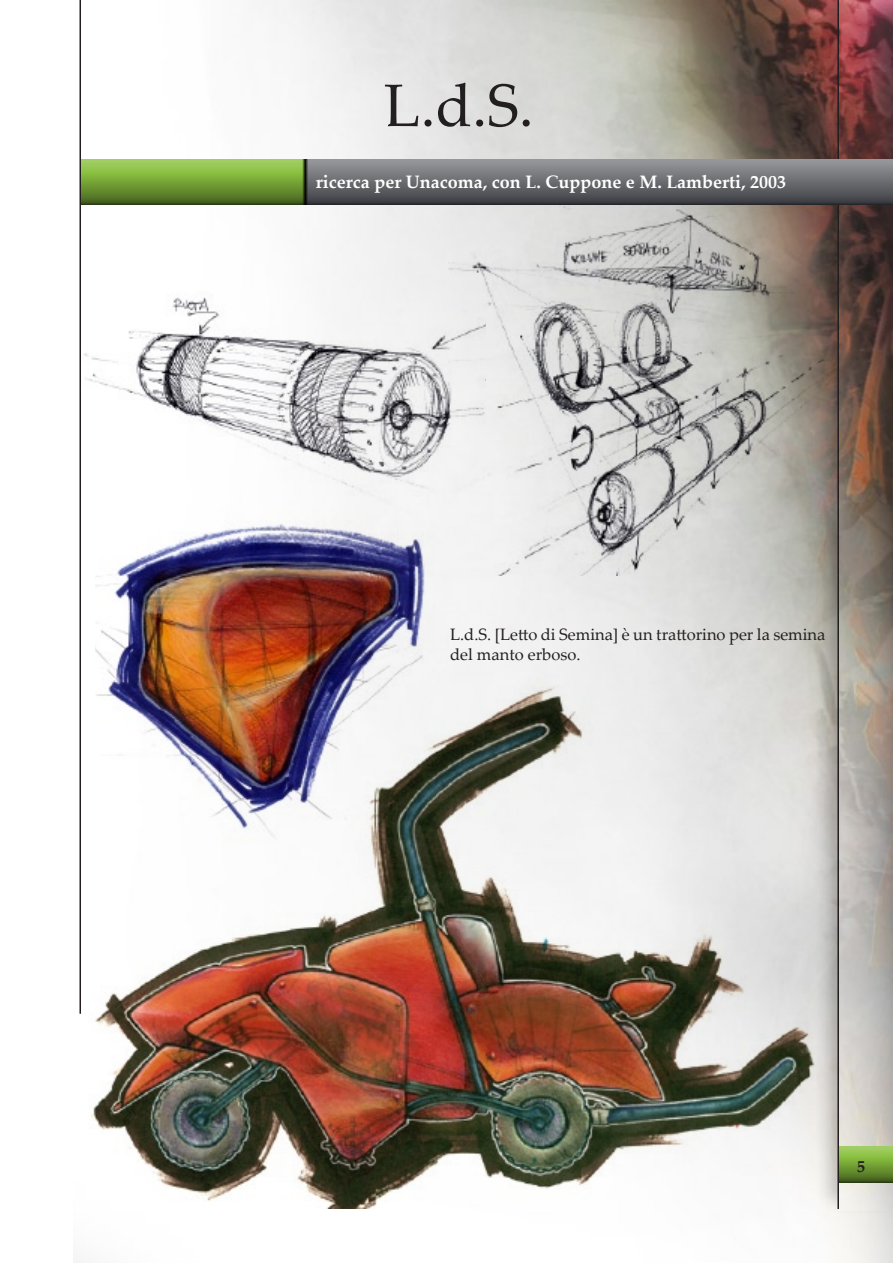
<style>
.page{position:relative;width:893px;height:1263px;background:#fff}
.page>*{position:absolute;margin:0;border:0;box-sizing:border-box;transform-origin:0 0}
.t1{font:60px "Palatino Linotype";color:#231f20}
.t2{font:700 18px "Palatino Linotype";color:#fff}
.t3{font:16.5px/19.8px "Palatino Linotype";color:#231f20}
.t4{font:700 16.5px "Palatino Linotype";color:#231f20}
</style>
<div class="page">
<img style="left:73px;top:0;width:820px;height:1263px">
<div style="left:812px;top:0;width:81px;height:1213px;background:#231f20;opacity:.26"></div>
<img style="left:838px;top:0;width:55px;height:1211px">
<img style="left:88px;top:603px;width:742px;height:606px">
<img style="left:449px;top:204px;width:388px;height:371px">
<img style="left:96px;top:506px;width:340px;height:338px">
<img style="left:81px;top:269px;width:405px;height:237px">
<hr style="left:837px;top:0;width:2px;height:1209px;background:#231f20">
<hr style="left:80px;top:0;width:1px;height:1014px;background:#231f20">
<img style="left:81px;top:159px;width:812px;height:45px">
<p class="t1" style="left:384px;top:63px;width:151px">L.d.S.</p>
<p class="t2" style="left:316px;top:169px;width:472px">ricerca per Unacoma, con L. Cuppone e M. Lamberti, 2003</p>
<p class="t3" style="left:450px;top:624px;width:377px">L.d.S. [Letto di Semina] è un trattorino per la semina del manto erboso.</p>
<p class="t4" style="left:857px;top:1155px;width:10px">5</p>
</div>
